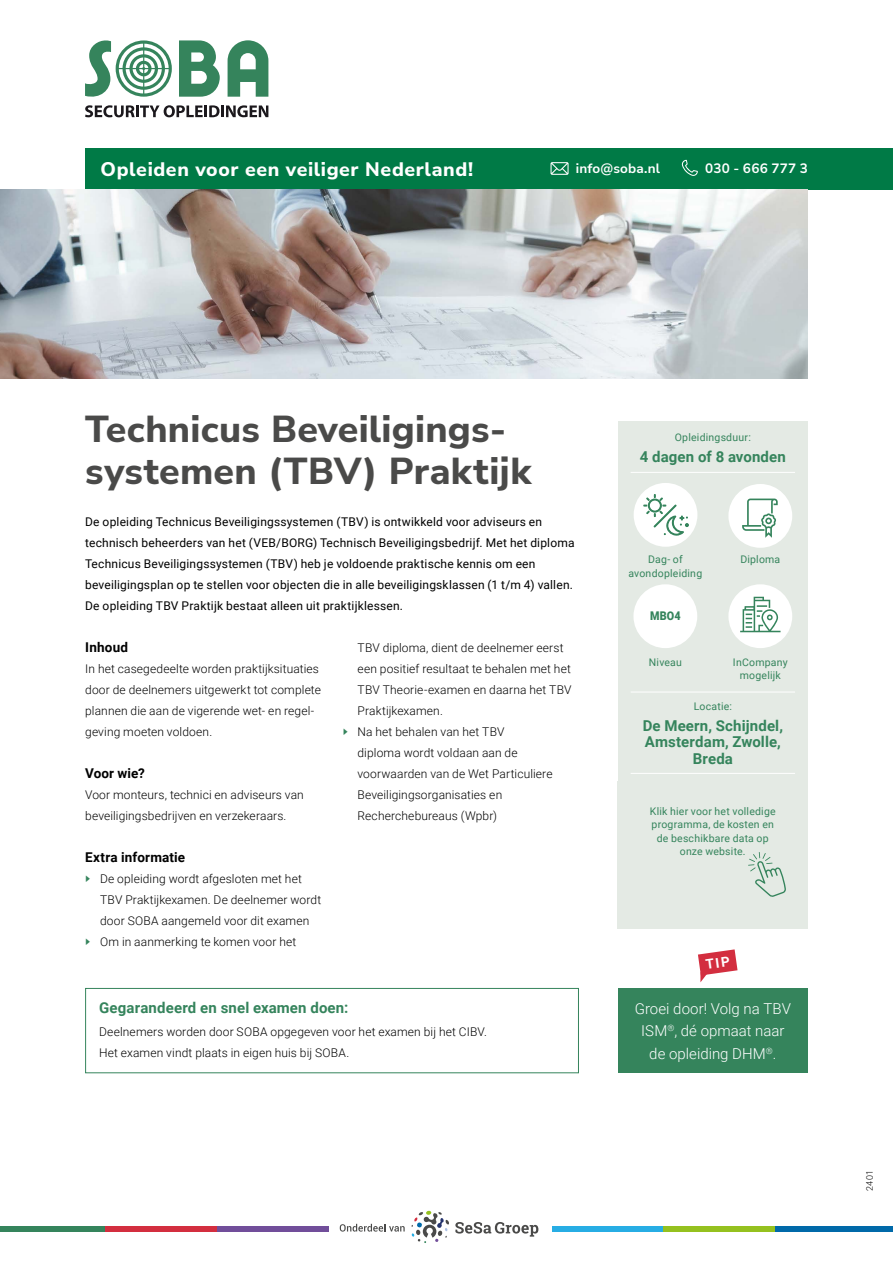
<style>
.page{position:relative;width:893px;height:1263px;background:#fff}
.page>*{position:absolute;margin:0;border:0;box-sizing:border-box;transform-origin:0 0}
.opleidingsnaam{font:800 37.5px/42px "Nunito Sans";letter-spacing:.005em;color:#4a4a49}
.t1{font:800 19.5px "Nunito Sans";letter-spacing:.03em;color:#fff}
.sidebar_tekstjes_groot{font:700 15px/16.5px "Roboto";letter-spacing:.01em;color:#35845c;text-align:center}
.intro{font:300 15px/22.5px "Roboto";color:#fff;text-align:center}
.TK1{font:700 15px "Roboto";letter-spacing:.01em;color:#35845c}
.TK2{font:700 13.5px "Roboto";letter-spacing:.01em;color:#000}
.t2{font:700 13.5px "Nunito Sans";letter-spacing:.01em;color:#fff}
.TK2-2{font:300 12px/21px "Roboto";letter-spacing:.01em;color:#000}
.opleiding_intro{font:12px "Roboto";letter-spacing:.015em;color:#000}
.platte_tekst{font:300 12px "Roboto";letter-spacing:.01em;color:#000}
.t3{font:900 12px "Roboto";color:#35845c;scale:.9 1}
.sidebar_tekstjes_klein{font:10.5px/13.5px "Roboto";letter-spacing:.02em;color:#35845c;text-align:center}
.intro-2{font:10.5px/13.5px "Roboto";letter-spacing:.02em;color:#35845c;text-align:center}
.t4{font:300 9px "Roboto";color:#000}
</style>
<div class="page">
<div style="left:775px;top:1226px;width:118px;height:5px;background:#0069a9"></div>
<div style="left:0;top:1226px;width:105px;height:5px;background:#35845c"></div>
<div style="left:105px;top:1226px;width:112px;height:5px;background:#d32e3f"></div>
<div style="left:217px;top:1226px;width:111px;height:5px;background:#714e9a"></div>
<div style="left:552px;top:1226px;width:111px;height:5px;background:#27ade4"></div>
<div style="left:663px;top:1226px;width:112px;height:5px;background:#95c11f"></div>
<svg style="left:340px;top:1224px;width:65px;height:7px"></svg>
<svg style="left:455px;top:1222px;width:83px;height:14px"></svg>
<svg style="left:411px;top:1210px;width:38px;height:33px"></svg>
<div style="left:85px;top:148px;width:808px;height:42px;background:#007a46"></div>
<svg style="left:550px;top:162px;width:19px;height:13px"></svg>
<svg style="left:682px;top:160px;width:16px;height:16px"></svg>
<svg style="left:85px;top:40px;width:183px;height:77px"></svg>
<img style="left:0;top:190px;width:808px;height:189px">
<div style="left:85px;top:988px;width:494px;height:85px;border:1px solid #35845c"></div>
<div style="left:618px;top:421px;width:190px;height:507px;background:#e4eae4"></div>
<hr style="left:631px;top:472px;width:164px;height:1px;background:#fff">
<hr style="left:631px;top:773px;width:164px;height:1px;background:#fff">
<hr style="left:631px;top:692px;width:164px;height:1px;background:#fff">
<div style="left:633px;top:584px;width:64px;height:64px;background:#fff;border-radius:50%"></div>
<div style="left:728px;top:584px;width:64px;height:64px;background:#fff;border-radius:50%"></div>
<svg style="left:740px;top:597px;width:40px;height:35px"></svg>
<div style="left:634px;top:483px;width:63px;height:64px;background:#fff;border-radius:50%"></div>
<svg style="left:643px;top:494px;width:46px;height:42px"></svg>
<div style="left:618px;top:988px;width:190px;height:85px;background:#35845c"></div>
<div style="left:728px;top:484px;width:64px;height:64px;background:#fff;border-radius:50%"></div>
<svg style="left:742px;top:498px;width:36px;height:40px"></svg>
<svg style="left:748px;top:852px;width:38px;height:45px"></svg>
<svg style="left:698px;top:949px;width:39px;height:33px"></svg>
<h2 class="t1" style="left:101px;top:155px;width:374px">Opleiden voor een veiliger Nederland!</h2>
<p class="t2" style="left:576px;top:158px;width:86px">info@soba.nl</p>
<p class="t2" style="left:705px;top:158px;width:104px">030 - 666 777 3</p>
<p class="opleidingsnaam" style="left:85px;top:406px;width:448px">Technicus Beveiligings&shy;systemen (TBV) Praktijk</p>
<p class="opleiding_intro" style="left:85px;top:513px;width:458px">De opleiding Technicus Beveiligingssystemen (TBV) is ontwikkeld voor adviseurs en</p>
<p class="opleiding_intro" style="left:85px;top:534px;width:491px">technisch beheerders van het (VEB/BORG) Technisch Beveiligingsbedrijf. Met het diploma</p>
<p class="opleiding_intro" style="left:85px;top:555px;width:452px">Technicus Beveiligingssystemen (TBV) heb je voldoende praktische kennis om een</p>
<p class="opleiding_intro" style="left:85px;top:576px;width:489px">beveiligingsplan op te stellen voor objecten die in alle beveiligingsklassen (1 t/m 4) vallen.</p>
<p class="opleiding_intro" style="left:85px;top:597px;width:319px">De opleiding TBV Praktijk bestaat alleen uit praktijklessen.</p>
<p class="TK2" style="left:85px;top:638px;width:44px">Inhoud</p>
<p class="TK2-2" style="left:85px;top:658px;width:237px">In het casegedeelte worden praktijksituaties door de deelnemers uitgewerkt tot complete plannen die aan de vigerende wet- en regel&shy;geving moeten voldoen.</p>
<p class="TK2" style="left:85px;top:764px;width:61px">Voor wie?</p>
<p class="platte_tekst" style="left:85px;top:786px;width:220px">Voor monteurs, technici en adviseurs van</p>
<p class="platte_tekst" style="left:85px;top:807px;width:203px">beveiligingsbedrijven en verzekeraars.</p>
<p class="TK2" style="left:85px;top:848px;width:101px">Extra informatie</p>
<p class="TK2-2" style="left:100px;top:868px;width:223px">De opleiding wordt afgesloten met het<br>TBV Praktijkexamen. De deelnemer wordt door SOBA aangemeld voor dit examen</p>
<p class="TK2-2" style="left:100px;top:931px;width:198px">Om in aanmerking te komen voor het</p>
<p class="TK2-2" style="left:358px;top:637px;width:216px">TBV diploma, dient de deelnemer eerst een positief resultaat te behalen met het TBV Theorie-examen en daarna het TBV Praktijkexamen.</p>
<p class="TK2-2" style="left:358px;top:721px;width:197px">Na het behalen van het TBV<br>diploma wordt voldaan aan de voorwaarden van de Wet Particuliere<br>Beveiligingsorganisaties en<br>Recherchebureaus (Wpbr)</p>
<p class="TK1" style="left:99px;top:997px;width:251px">Gegarandeerd en snel examen doen:</p>
<p class="platte_tekst" style="left:99px;top:1023px;width:389px">Deelnemers worden door SOBA opgegeven voor het examen bij het CIBV.</p>
<p class="platte_tekst" style="left:99px;top:1044px;width:252px">Het examen vindt plaats in eigen huis bij SOBA.</p>
<p class="sidebar_tekstjes_klein" style="left:675px;top:430px;width:78px">Opleidingsduur:</p>
<p class="sidebar_tekstjes_groot" style="left:640px;top:448px;width:148px">4 dagen of 8 avonden</p>
<p class="sidebar_tekstjes_klein" style="left:628px;top:552px;width:75px">Dag- of avondopleiding</p>
<p class="t3" style="left:650px;top:608px;width:36px">MBO4</p>
<p class="sidebar_tekstjes_klein" style="left:740px;top:552px;width:42px">Diploma</p>
<p class="sidebar_tekstjes_klein" style="left:649px;top:655px;width:35px">Niveau</p>
<p class="sidebar_tekstjes_klein" style="left:733px;top:655px;width:56px">InCompany mogelijk</p>
<p class="sidebar_tekstjes_klein" style="left:694px;top:699px;width:40px">Locatie:</p>
<p class="sidebar_tekstjes_groot" style="left:643px;top:716px;width:142px">De Meern, Schijndel,<br>Amsterdam, Zwolle,<br>Breda</p>
<p class="sidebar_tekstjes_klein" style="left:632px;top:801px;width:162px">de kosten en de beschikbare data op onze website:</p>
<p class="intro-2" style="left:650px;top:804px;width:127px">Klik hier voor het volledige programma, de kosten en de beschikbare data op onze website.</p>
<p class="intro" style="left:635px;top:996px;width:158px">Groei door! Volg na TBV<br>ISM<sup>®</sup>, dé opmaat naar de opleiding DHM<sup>®</sup>.</p>
<p class="t4" style="left:863px;top:1191px;width:22px;rotate:-90deg">2401</p>
</div>
